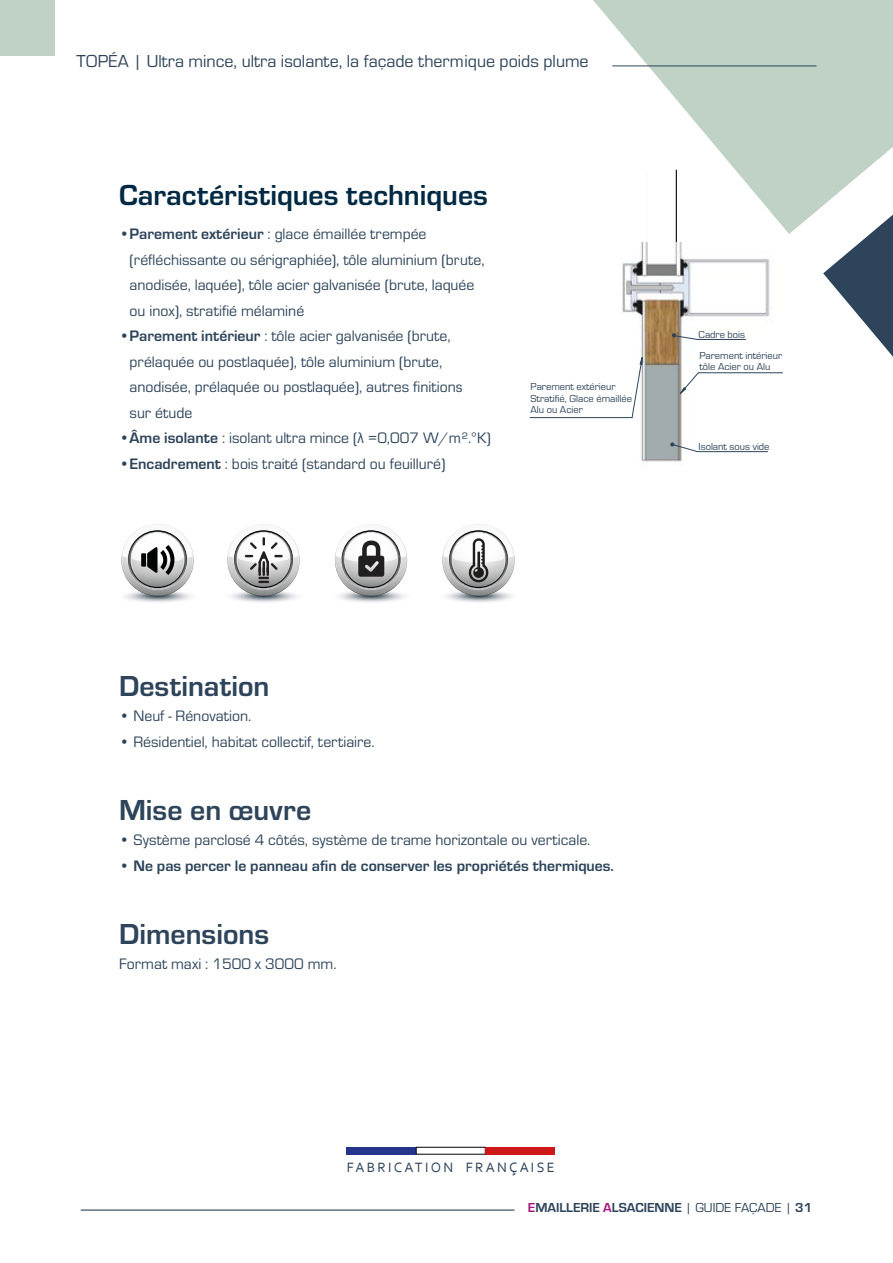
<style>
.page{position:relative;width:893px;height:1263px;background:#fff}
.page>*{position:absolute;margin:0;border:0;box-sizing:border-box;transform-origin:0 0}
.t1{font:700 30px "Eurostile";color:#2d445a}
.t2{font:700 30px "Eurostile";color:#002944}
.t3{font:18px "Eurostile";color:#2d445a}
.t4{font:15.75px/25.5px "Eurostile";color:#2d445a}
.t5{font:700 15.75px "Eurostile";color:#2d445a}
.t6{font:14.1px "Corbel";letter-spacing:.16em;color:#2d445a}
.t7{font:700 13.5px "Eurostile";color:#2d445a}
.t8{font:10.5px/11.2px "Eurostile";color:#2d445a}
.s1{font-weight:700}
.s2{font-weight:400}
.s3{color:#a71681}
</style>
<div class="page">
<div style="left:0;top:0;width:55px;height:55px;background:#bfd2c5"></div>
<svg style="left:823px;top:234px;width:70px;height:123px"></svg>
<svg style="left:593px;top:0;width:300px;height:234px;fill:#bfd2c5"></svg>
<hr style="left:81px;top:1209px;width:433px;height:2px;background:#2d445a">
<hr style="left:612px;top:66px;width:204px;height:1px;background:#2d445a">
<svg style="left:227px;top:524px;width:73px;height:78px"></svg>
<svg style="left:335px;top:524px;width:73px;height:78px"></svg>
<svg style="left:121px;top:524px;width:73px;height:78px"></svg>
<svg style="left:442px;top:524px;width:73px;height:78px"></svg>
<div style="left:347px;top:1147px;width:69px;height:7px;background:#26358c"></div>
<div style="left:416px;top:1147px;width:69px;height:7px;border:1px solid #000"></div>
<div style="left:485px;top:1147px;width:70px;height:7px;background:#cd1719"></div>
<img style="left:529px;top:154px;width:264px;height:308px">
<hr style="left:698px;top:372px;width:84px;height:1px;background:#2d445a">
<hr style="left:697px;top:339px;width:48px;height:1px;background:#2d445a">
<hr style="left:530px;top:417px;width:102px;height:1px;background:#2d445a">
<hr style="left:697px;top:451px;width:70px;height:1px;background:#2d445a">
<svg style="left:632px;top:357px;width:11px;height:61px"></svg>
<svg style="left:680px;top:372px;width:19px;height:22px"></svg>
<svg style="left:670px;top:442px;width:28px;height:10px"></svg>
<svg style="left:672px;top:333px;width:26px;height:7px"></svg>
<p class="t3" style="left:77px;top:49px;width:514px">TOPÉA | Ultra mince, ultra isolante, la façade thermique poids plume</p>
<h1 class="t2" style="left:119px;top:174px;width:370px">Caractéristiques techniques</h1>
<p class="t4" style="left:130px;top:221px;width:357px;text-indent:-11px"><span class="s1">•Parement extérieur</span> : glace émaillée trempée (réfléchissante ou sérigraphiée), tôle aluminium (brute, anodisée, laquée), tôle acier galvanisée (brute, laquée ou inox), stratifié mélaminé</p>
<p class="t4" style="left:130px;top:323px;width:335px;text-indent:-11px"><span class="s1">•Parement intérieur</span> : tôle acier galvanisée (brute, prélaquée ou postlaquée), tôle aluminium (brute, anodisée, prélaquée ou postlaquée), autres finitions sur étude</p>
<p class="t4" style="left:119px;top:425px;width:373px"><span class="s1">•Âme isolante</span> : isolant ultra mince (λ =0,007 W/m².°K)</p>
<p class="t4" style="left:119px;top:450px;width:328px"><span class="s1">•Encadrement</span> : bois traité (standard ou feuilluré)</p>
<p class="t8" style="left:530px;top:381px;width:103px">Parement extérieur<br>Stratifié, Glace émaillée<br>Alu ou Acier</p>
<p class="t8" style="left:699px;top:323px;width:85px;line-height:21px">Cadre bois<br>Parement intérieur</p>
<p class="t8" style="left:699px;top:360px;width:72px">tôle Acier ou Alu</p>
<p class="t8" style="left:699px;top:440px;width:72px">Isolant sous vide</p>
<h1 class="t1" style="left:119px;top:664px;width:152px">Destination</h1>
<p class="t4" style="left:119px;top:703px;width:134px">• Neuf - Rénovation.</p>
<p class="t4" style="left:119px;top:728px;width:257px">• Résidentiel, habitat collectif, tertiaire.</p>
<h1 class="t1" style="left:119px;top:788px;width:194px">Mise en œuvre</h1>
<p class="t4" style="left:119px;top:827px;width:473px">• Système parclosé 4 côtés, système de trame horizontale ou verticale.</p>
<p class="t5" style="left:119px;top:854px;width:496px"><span class="s2">•</span> Ne pas percer le panneau afin de conserver les propriétés thermiques.</p>
<h1 class="t1" style="left:119px;top:912px;width:152px">Dimensions</h1>
<p class="t4" style="left:119px;top:951px;width:219px">Format maxi : 1500 x 3000 mm.</p>
<p class="t6" style="left:347px;top:1159px;width:209px">FABRICATION FRANÇAISE</p>
<p class="t7" style="left:528px;top:1198px;width:286px"><span class="s3">E</span>MAILLERIE <span class="s3">A</span>LSACIENNE <span class="s2">| GUIDE FAÇADE |</span> 31</p>
</div>
